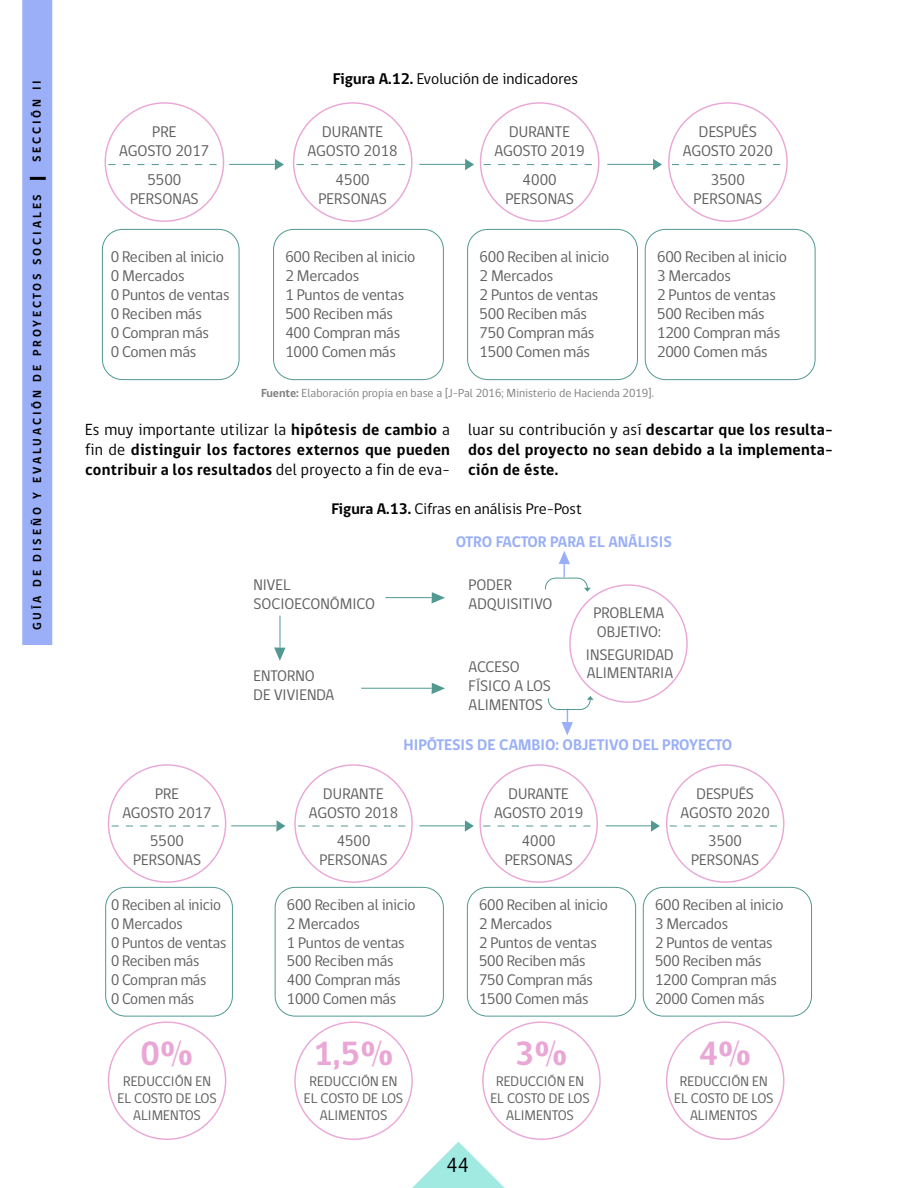
<style>
.page{position:relative;width:918px;height:1188px;background:#fff}
.page>*{position:absolute;margin:0;border:0;box-sizing:border-box;transform-origin:0 0}
.t1{font:700 34.35px "gob CL";color:#eaa7d6}
.t2{font:21px "gob CL";color:#000}
.t3{font:700 16.5px/19.8px "gob CL";letter-spacing:.02em;color:#000;text-align:justify}
.t4{font:15.9px/19px "gob CL";letter-spacing:-.015em;color:#606060;text-align:center}
.t5{font:15.9px "gob CL";color:#000}
.t6{font:15.75px/18.9px "gob CL";letter-spacing:-.015em;color:#606060}
.t7{font:700 15.75px "gob CL";color:#99aff7}
.t8{font:15.75px "gob CL";color:#000}
.t9{font:14.25px/17.1px "gob CL";color:#606060;text-align:center}
.t10{font:12px "gob CL";color:#808080}
.t11{font:700 12px "gob CL";letter-spacing:.24em;color:#000}
.s1{font-weight:700}
.s2{font-weight:400}
</style>
<div class="page">
<svg style="left:128px;top:1125px;width:637px;height:63px"></svg>
<div style="left:22px;top:0;width:30px;height:645px;background:#9aaff7"></div>
<hr style="left:30px;top:177px;width:16px;height:3px;background:#000">
<hr style="left:229px;top:164px;width:46px;height:1px;background:#529992">
<svg style="left:275px;top:159px;width:9px;height:11px"></svg>
<hr style="left:419px;top:164px;width:46px;height:1px;background:#529992">
<svg style="left:465px;top:159px;width:9px;height:11px"></svg>
<svg style="left:108px;top:164px;width:109px;height:1px"></svg>
<svg style="left:297px;top:164px;width:108px;height:1px"></svg>
<hr style="left:607px;top:164px;width:46px;height:1px;background:#529992">
<svg style="left:653px;top:159px;width:9px;height:11px"></svg>
<svg style="left:484px;top:164px;width:108px;height:1px"></svg>
<svg style="left:672px;top:164px;width:109px;height:1px"></svg>
<div style="left:102px;top:229px;width:137px;height:151px;border:1px solid #529992;border-radius:20px"></div>
<div style="left:273px;top:229px;width:171px;height:151px;border:1px solid #529992;border-radius:20px"></div>
<div style="left:467px;top:229px;width:171px;height:151px;border:1px solid #529992;border-radius:20px"></div>
<div style="left:645px;top:229px;width:170px;height:151px;border:1px solid #529992;border-radius:20px"></div>
<hr style="left:231px;top:825px;width:45px;height:1px;background:#529992">
<svg style="left:276px;top:820px;width:9px;height:12px"></svg>
<hr style="left:420px;top:825px;width:45px;height:1px;background:#529992">
<svg style="left:465px;top:820px;width:9px;height:12px"></svg>
<svg style="left:112px;top:826px;width:107px;height:1px"></svg>
<svg style="left:298px;top:826px;width:108px;height:1px"></svg>
<hr style="left:606px;top:825px;width:45px;height:1px;background:#529992">
<svg style="left:651px;top:820px;width:9px;height:12px"></svg>
<svg style="left:483px;top:826px;width:108px;height:1px"></svg>
<svg style="left:670px;top:826px;width:107px;height:1px"></svg>
<div style="left:105px;top:887px;width:128px;height:129px;border:1px solid #529992;border-radius:20px"></div>
<div style="left:275px;top:887px;width:169px;height:129px;border:1px solid #529992;border-radius:20px"></div>
<div style="left:467px;top:887px;width:169px;height:129px;border:1px solid #529992;border-radius:20px"></div>
<div style="left:643px;top:887px;width:169px;height:129px;border:1px solid #529992;border-radius:20px"></div>
<hr style="left:385px;top:597px;width:47px;height:1px;background:#529992">
<svg style="left:432px;top:592px;width:13px;height:11px"></svg>
<hr style="left:280px;top:616px;width:1px;height:31px;background:#529992">
<svg style="left:274px;top:647px;width:11px;height:14px"></svg>
<hr style="left:361px;top:688px;width:71px;height:1px;background:#529992">
<svg style="left:432px;top:683px;width:13px;height:11px"></svg>
<svg style="left:545px;top:551px;width:46px;height:41px"></svg>
<svg style="left:548px;top:696px;width:46px;height:39px"></svg>
<p class="t11" style="left:29px;top:162px;width:83px;rotate:-90deg">SECCIÓN II</p>
<p class="t11" style="left:29px;top:630px;width:438px;rotate:-90deg">GUÍA DE DISEÑO Y EVALUACIÓN DE PROYECTOS SOCIALES</p>
<p class="t4" style="left:119px;top:123px;width:92px">PRE<br>AGOSTO 2017</p>
<p class="t4" style="left:130px;top:171px;width:70px">5500<br>PERSONAS</p>
<p class="t5" style="left:333px;top:68px;width:247px"><span class="s1">Figura A.12.</span> Evolución de indicadores</p>
<p class="t4" style="left:308px;top:123px;width:92px">DURANTE<br>AGOSTO 2018</p>
<p class="t4" style="left:318px;top:171px;width:70px">4500<br>PERSONAS</p>
<p class="t4" style="left:495px;top:123px;width:92px">DURANTE<br>AGOSTO 2019</p>
<p class="t4" style="left:505px;top:171px;width:70px">4000<br>PERSONAS</p>
<p class="t4" style="left:683px;top:123px;width:92px">DESPUÉS<br>AGOSTO 2020</p>
<p class="t4" style="left:694px;top:171px;width:70px">3500<br>PERSONAS</p>
<p class="t4" style="left:111px;top:248px;width:120px;text-align:left">0 Reciben al inicio<br>0 Mercados<br>0 Puntos de ventas<br>0 Reciben más<br>0 Compran más<br>0 Comen más</p>
<p class="t4" style="left:285px;top:248px;width:132px;text-align:left">600 Reciben al inicio<br>2 Mercados<br>1 Puntos de ventas<br>500 Reciben más<br>400 Compran más<br>1000 Comen más</p>
<p class="t4" style="left:479px;top:248px;width:132px;text-align:left">600 Reciben al inicio<br>2 Mercados<br>2 Puntos de ventas<br>500 Reciben más<br>750 Compran más<br>1500 Comen más</p>
<p class="t4" style="left:657px;top:248px;width:132px;text-align:left">600 Reciben al inicio<br>3 Mercados<br>2 Puntos de ventas<br>500 Reciben más<br>1200 Compran más<br>2000 Comen más</p>
<p class="t10" style="left:261px;top:385px;width:394px"><span class="s1">Fuente:</span> Elaboración propia en base a [J-Pal 2016; Ministerio de Hacienda 2019].</p>
<p class="t3" style="left:85px;top:420px;width:366px"><span class="s2">Es muy importante utilizar la</span> hipótesis de cambio <span class="s2">a fin de</span> distinguir los factores externos que pueden contribuir a los resultados <span class="s2">del proyecto a fin de eva-</span></p>
<p class="t3" style="left:468px;top:420px;width:366px"><span class="s2">luar su contribución y así</span> descartar que los resulta&shy;dos del proyecto no sean debido a la implementa&shy;ción de éste.</p>
<p class="t8" style="left:331px;top:497px;width:252px"><span class="s1">Figura A.13.</span> Cifras en análisis Pre-Post</p>
<p class="t7" style="left:456px;top:531px;width:218px">OTRO FACTOR PARA EL ANÁLISIS</p>
<p class="t6" style="left:253px;top:576px;width:123px">NIVEL<br>SOCIOECONÓMICO</p>
<p class="t6" style="left:469px;top:576px;width:85px">PODER<br>ADQUISITIVO</p>
<p class="t6" style="left:594px;top:603px;width:72px">PROBLEMA<br>OBJETIVO:</p>
<p class="t6" style="left:586px;top:645px;width:89px">INSEGURIDAD<br>ALIMENTARIA</p>
<p class="t6" style="left:253px;top:666px;width:82px">ENTORNO<br>DE VIVIENDA</p>
<p class="t6" style="left:469px;top:658px;width:84px">ACCESO<br>FÍSICO A LOS<br>ALIMENTOS</p>
<p class="t7" style="left:404px;top:734px;width:330px">HIPÓTESIS DE CAMBIO: OBJETIVO DEL PROYECTO</p>
<p class="t6" style="left:122px;top:785px;width:91px;text-align:center">PRE<br>AGOSTO 2017</p>
<p class="t6" style="left:133px;top:832px;width:69px;text-align:center">5500<br>PERSONAS</p>
<p class="t6" style="left:111px;top:896px;width:117px">0 Reciben al inicio<br>0 Mercados<br>0 Puntos de ventas<br>0 Reciben más<br>0 Compran más<br>0 Comen más</p>
<p class="t6" style="left:287px;top:896px;width:130px">600 Reciben al inicio<br>2 Mercados<br>1 Puntos de ventas<br>500 Reciben más<br>400 Compran más<br>1000 Comen más</p>
<p class="t6" style="left:309px;top:785px;width:91px;text-align:center">DURANTE<br>AGOSTO 2018</p>
<p class="t6" style="left:320px;top:832px;width:69px;text-align:center">4500<br>PERSONAS</p>
<p class="t1" style="left:141px;top:1030px;width:54px">0%</p>
<p class="t9" style="left:117px;top:1073px;width:101px">REDUCCIÓN EN<br>EL COSTO DE LOS<br>ALIMENTOS</p>
<p class="t1" style="left:313px;top:1030px;width:81px">1,5%</p>
<p class="t9" style="left:304px;top:1073px;width:101px">REDUCCIÓN EN<br>EL COSTO DE LOS<br>ALIMENTOS</p>
<p class="t6" style="left:494px;top:785px;width:91px;text-align:center">DURANTE<br>AGOSTO 2019</p>
<p class="t6" style="left:505px;top:832px;width:69px;text-align:center">4000<br>PERSONAS</p>
<p class="t6" style="left:681px;top:785px;width:91px;text-align:center">DESPUÉS<br>AGOSTO 2020</p>
<p class="t6" style="left:691px;top:832px;width:69px;text-align:center">3500<br>PERSONAS</p>
<p class="t6" style="left:479px;top:896px;width:130px">600 Reciben al inicio<br>2 Mercados<br>2 Puntos de ventas<br>500 Reciben más<br>750 Compran más<br>1500 Comen más</p>
<p class="t6" style="left:655px;top:896px;width:130px">600 Reciben al inicio<br>3 Mercados<br>2 Puntos de ventas<br>500 Reciben más<br>1200 Compran más<br>2000 Comen más</p>
<p class="t1" style="left:515px;top:1030px;width:54px">3%</p>
<p class="t9" style="left:490px;top:1073px;width:101px">REDUCCIÓN EN<br>EL COSTO DE LOS<br>ALIMENTOS</p>
<p class="t1" style="left:699px;top:1030px;width:54px">4%</p>
<p class="t9" style="left:674px;top:1073px;width:101px">REDUCCIÓN EN<br>EL COSTO DE LOS<br>ALIMENTOS</p>
<h2 class="t2" style="left:447px;top:1150px;width:24px">44</h2>
</div>
